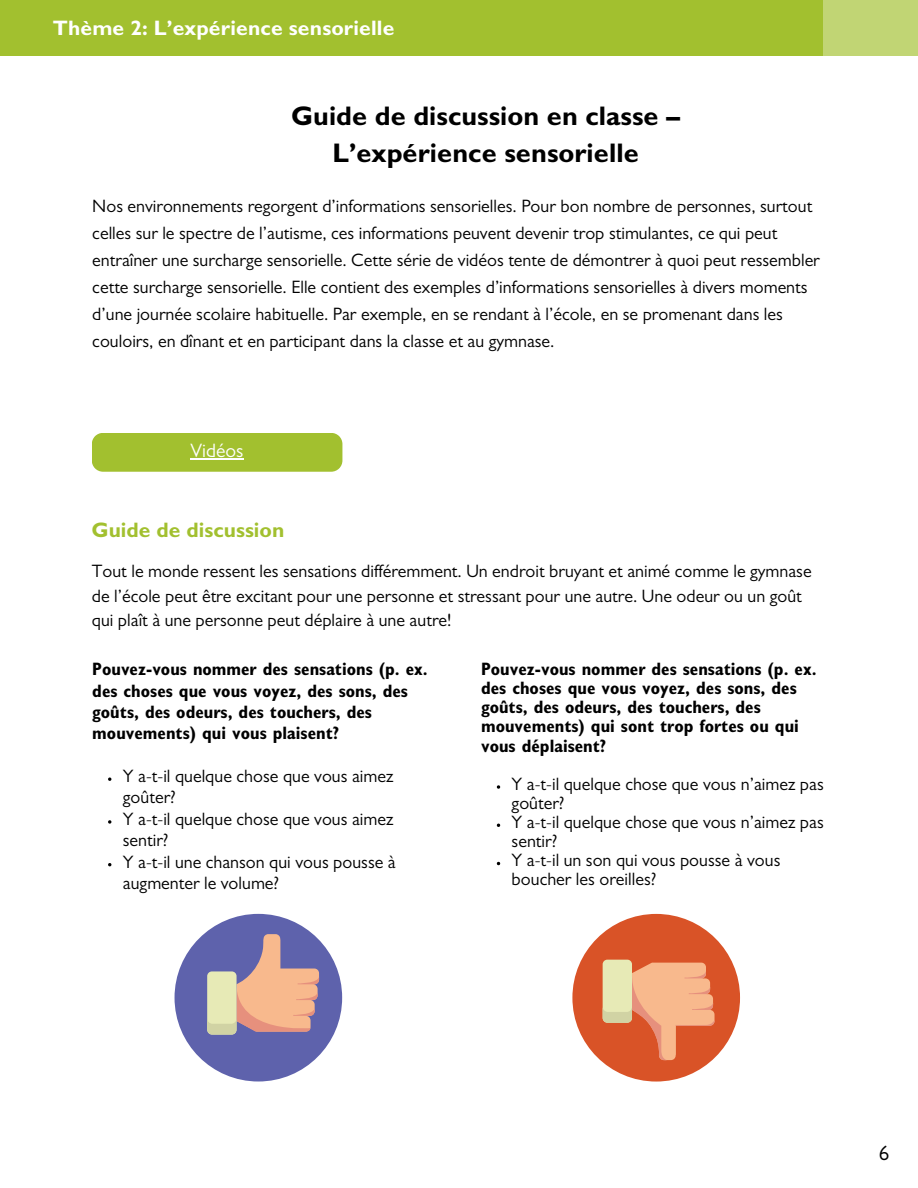
<style>
.page{position:relative;width:918px;height:1188px;background:#fff}
.page>*{position:absolute;margin:0;border:0;box-sizing:border-box;transform-origin:0 0}
.t1{font:700 27px "Gill Sans";color:#000}
.t2{font:700 21px "Gill Sans";letter-spacing:.005em;color:#fff}
.t3{font:700 21px "Gill Sans";color:#a2c02f}
.t4{font:21px "Gill Sans";color:#000}
.t5{font:19.5px "Gill Sans";color:#fff}
.t6{font:18px/27px "Gill Sans";color:#000}
.t7{font:700 condensed 18px/19.2px "Gill Sans";color:#000}
</style>
<div class="page">
<div style="left:0;top:0;width:823px;height:55px;background:#a2c02f"></div>
<div style="left:819px;top:0;width:99px;height:55px;background:#c1d574"></div>
<div style="left:92px;top:433px;width:250px;height:39px;background:#a2c02f"></div>
<div style="left:572px;top:914px;width:168px;height:168px;background:#d95327;border-radius:50%"></div>
<div style="left:603px;top:960px;width:29px;height:63px;background:#e7eab6;border-radius:5px"></div>
<svg style="left:603px;top:963px;width:112px;height:99px"></svg>
<div style="left:175px;top:914px;width:167px;height:168px;background:#5e62ac;border-radius:50%"></div>
<div style="left:264px;top:934px;width:16px;height:42px;background:#f8b98d;border-radius:5px"></div>
<svg style="left:207px;top:939px;width:112px;height:96px"></svg>
<hr style="left:191px;top:458px;width:53px;height:1px;background:#fff">
<svg style="left:108px;top:820px;width:3px;height:4px"></svg>
<svg style="left:497px;top:785px;width:3px;height:4px"></svg>
<p class="t2" style="left:53px;top:20px;width:343px">Thème 2: L’expérience sensorielle</p>
<p class="t1" style="left:292px;top:107px;width:390px">Guide de discussion en classe –</p>
<p class="t1" style="left:332px;top:144px;width:308px">L’expérience sensorielle</p>
<p class="t6" style="left:92px;top:195px;width:729px">Nos environnements regorgent d’informations sensorielles. Pour bon nombre de personnes, surtout celles sur le spectre de l’autisme, ces informations peuvent devenir trop stimulantes, ce qui peut entraîner une surcharge sensorielle. Cette série de vidéos tente de démontrer à quoi peut ressembler cette surcharge sensorielle. Elle contient des exemples d’informations sensorielles à divers moments d’une journée scolaire habituelle. Par exemple, en se rendant à l’école, en se promenant dans les couloirs, en dînant et en participant dans la classe et au gymnase.</p>
<p class="t5" style="left:191px;top:444px;width:55px">Vidéos</p>
<p class="t3" style="left:92px;top:523px;width:194px">Guide de discussion</p>
<p class="t6" style="left:92px;top:561px;width:721px;line-height:24.8px">Tout le monde ressent les sensations différemment. Un endroit bruyant et animé comme le gymnase de l’école peut être excitant pour une personne et stressant pour une autre. Une odeur ou un goût qui plaît à une personne peut déplaire à une autre!</p>
<p class="t7" style="left:92px;top:661px;width:337px;line-height:21.3px">Pouvez-vous nommer des sensations (p. ex. des choses que vous voyez, des sons, des goûts, des odeurs, des touchers, des mouvements) qui vous plaisent?</p>
<p class="t6" style="left:123px;top:768px;width:272px;line-height:21.3px">Y a-t-il quelque chose que vous aimez goûter?</p>
<p class="t6" style="left:123px;top:811px;width:272px;line-height:21.3px">Y a-t-il quelque chose que vous aimez sentir?</p>
<p class="t6" style="left:123px;top:854px;width:274px;line-height:21.3px">Y a-t-il une chanson qui vous pousse à augmenter le volume?</p>
<p class="t7" style="left:481px;top:662px;width:337px">Pouvez-vous nommer des sensations (p. ex. des choses que vous voyez, des sons, des goûts, des odeurs, des touchers, des mouvements) qui sont trop fortes ou qui vous déplaisent?</p>
<p class="t6" style="left:512px;top:777px;width:314px;line-height:19.2px">Y a-t-il quelque chose que vous n’aimez pas goûter?</p>
<p class="t6" style="left:512px;top:815px;width:314px;line-height:19.2px">Y a-t-il quelque chose que vous n’aimez pas sentir?</p>
<p class="t6" style="left:512px;top:853px;width:270px;line-height:19.2px">Y a-t-il un son qui vous pousse à vous boucher les oreilles?</p>
<p class="t4" style="left:879px;top:1145px;width:12px">6</p>
</div>
